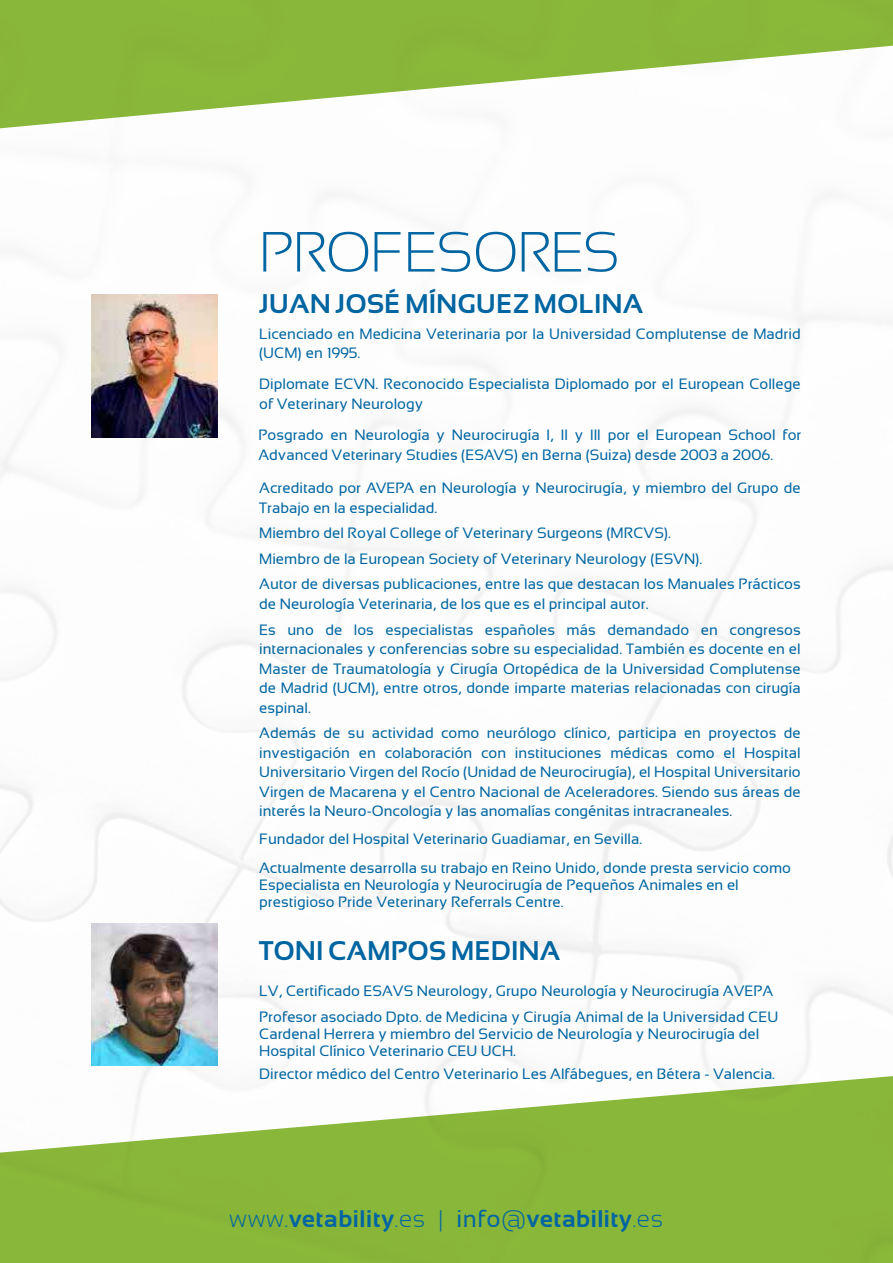
<style>
.page{position:relative;width:893px;height:1263px;background:#fff}
.page>*{position:absolute;margin:0;border:0;box-sizing:border-box;transform-origin:0 0}
.t1{font:300 56.7px "Sansation";letter-spacing:-.01em;color:#0065a1}
.t2{font:700 27px "Sansation";color:#0065a1}
.t3{font:700 24px "Sansation";letter-spacing:.025em;color:#0065a1}
.t4{font:15px/19.5px "Sansation";color:#0065a1}
.s1{font-weight:300}
.s2{font-weight:400}
</style>
<div class="page">
<img style="left:0;top:128px;width:893px;height:948px">
<svg style="left:0;top:0;width:893px;height:128px;fill:#89b739"></svg>
<svg style="left:0;top:1076px;width:893px;height:187px;fill:#89b739"></svg>
<img style="left:91px;top:295px;width:126px;height:142px">
<img style="left:91px;top:923px;width:126px;height:143px">
<h1 class="t1" style="left:259px;top:219px;width:363px">PROFESORES</h1>
<h2 class="t2" style="left:259px;top:288px;width:386px">JUAN JOSÉ MÍNGUEZ MOLINA</h2>
<p class="t4" style="left:259px;top:325px;width:543px">Licenciado en Medicina Veterinaria por la Universidad Complutense de Madrid (UCM) en 1995.</p>
<p class="t4" style="left:259px;top:375px;width:543px">Diplomate ECVN. Reconocido Especialista Diplomado por el European College of Veterinary Neurology</p>
<p class="t4" style="left:258px;top:426px;width:545px">!"#$%&amp;'" () *(+%","$-&amp; . *(+%"/0%+$-&amp; 12 11 . 111 3"% (, 4+%"3(&amp;) 5/6"", 7"%<br>8'9&amp;)/(' :(;(%0)&amp;%. 5;+'0(# &lt;458:5= () &gt;(%)&amp; &lt;5+0?&amp;= '(#'( @AAB &amp; @AACD</p>
<p class="t4" style="left:259px;top:480px;width:543px">Acreditado por AVEPA en Neurología y Neurocirugía, y miembro del Grupo de<br>Trabajo en la especialidad.</p>
<p class="t4" style="left:259px;top:522px;width:543px;line-height:25.5px">Miembro del Royal College of Veterinary Surgeons (MRCVS).<br>Miembro de la European Society of Veterinary Neurology (ESVN).<br>Autor de diversas publicaciones, entre las que destacan los Manuales Prácticos</p>
<p class="t4" style="left:259px;top:592px;width:543px;line-height:25.5px">de Neurología Veterinaria, de los que es el principal autor.<br>Es uno de los especialistas españoles más demandado en congresos</p>
<p class="t4" style="left:259px;top:640px;width:543px;text-align:justify">internacionales y conferencias sobre su especialidad. También es docente en el Master de Traumatología y Cirugía Ortopédica de la Universidad Complutense de Madrid (UCM), entre otros, donde imparte materias relacionadas con cirugía espinal.</p>
<p class="t4" style="left:259px;top:724px;width:543px;text-align:justify">Además de su actividad como neurólogo clínico, participa en proyectos de investigación en colaboración con instituciones médicas como el Hospital Universitario Virgen del Rocío (Unidad de Neurocirugía), el Hospital Universitario Virgen de Macarena y el Centro Nacional de Aceleradores. Siendo sus áreas de interés la Neuro-Oncología y las anomalías congénitas intracraneales.</p>
<p class="t4" style="left:259px;top:826px;width:533px;line-height:28.8px">Fundador del Hospital Veterinario Guadiamar, en Sevilla.<br>Actualmente desarrolla su trabajo en Reino Unido, donde presta servicio como</p>
<p class="t4" style="left:259px;top:877px;width:481px;line-height:16.8px">Especialista en Neurología y Neurocirugía de Pequeños Animales en el prestigioso Pride Veterinary Referrals Centre.</p>
<h2 class="t2" style="left:259px;top:935px;width:303px">TONI CAMPOS MEDINA</h2>
<p class="t4" style="left:259px;top:982px;width:516px">!"# $%&amp;'()(*+,- ./0"/ 1%2&amp;-3-45# 6&amp;27- !"#$%&amp;%'() * !"#$%+,$#'() -./0-</p>
<p class="t4" style="left:259px;top:1010px;width:521px;line-height:16.8px">!"#$%&amp;#" (&amp;#)*(+# ,-.#/ +% 0%+*)*1( 2 3*"456( 71*8(9 +% 9( :1*;%"&amp;*+(+ CEU<br>3("+%1(9 &lt;%""%"( 2 8*%8&gt;"# +%9 ?%";*)*# +% @%4"#9#56( 2 @%4"#)*"456( +%9 &lt;#&amp;-*.(9 3961*)# A%.%"*1("*# 3=: :3&lt;/</p>
<p class="t4" style="left:259px;top:1065px;width:517px">!"#$%&amp;'# )*+"%' +$, -$.&amp;#' /$&amp;$#".0#"' 1$2 3,456$78$29 $. :*&amp;$#0 ; /0,$.%"0&lt;</p>
<h3 class="t3" style="left:229px;top:1210px;width:435px"><span class="s1">www.</span>vetability<span class="s1">.es |</span> <span class="s2">info</span><span class="s1">@</span>vetability<span class="s1">.es</span></h3>
</div>
